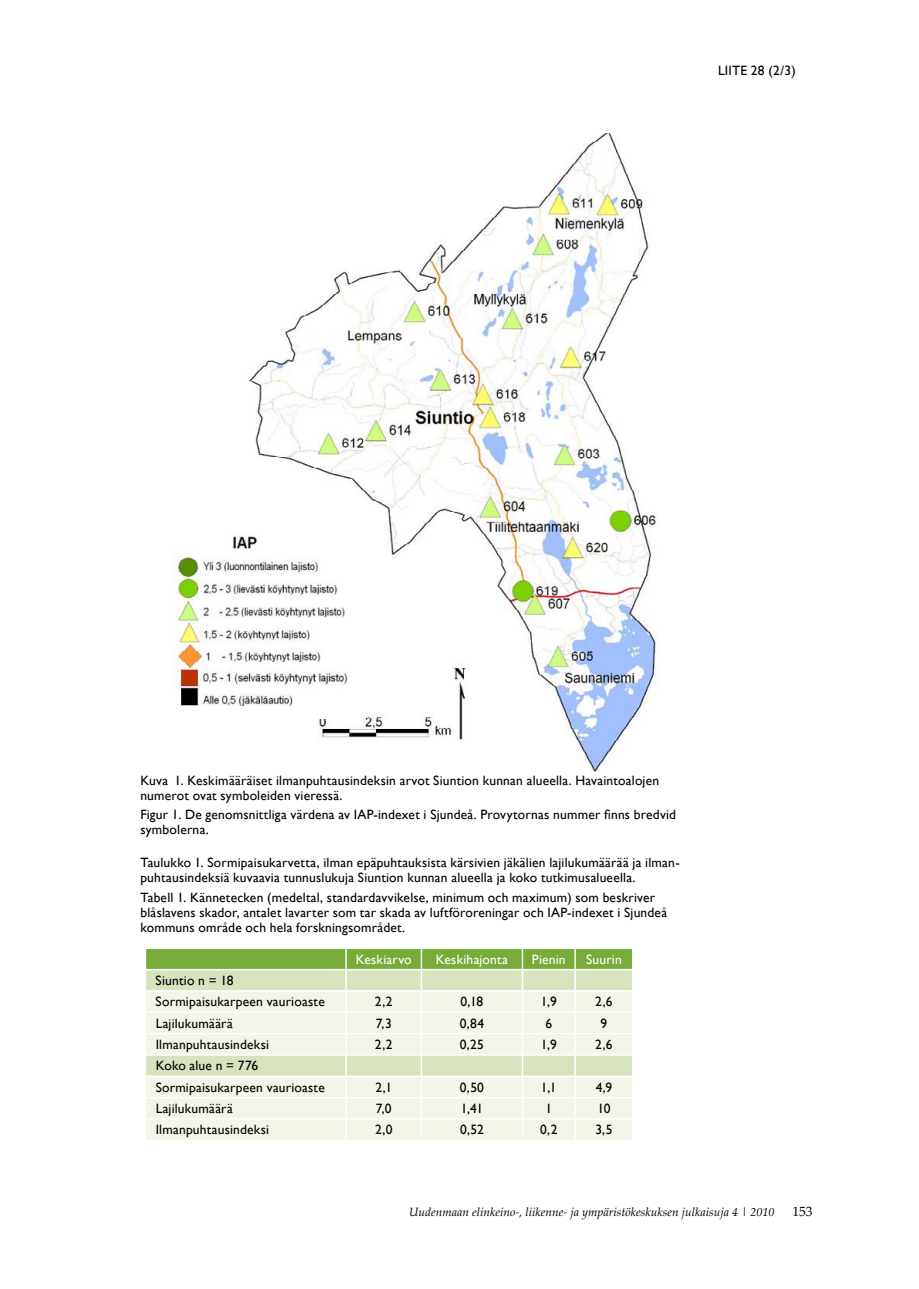
<style>
.page{position:relative;width:919px;height:1289px;background:#fff}
.page>*{position:absolute;margin:0;border:0;box-sizing:border-box;transform-origin:0 0}
.t1{font:13.5px/15px "Gill Sans";letter-spacing:.015em;color:#000}
.t2{font:13.5px "Gill Sans";letter-spacing:.015em;color:#fff}
.t3{font:13.5px "Palatino Linotype";color:#000}
.t4{font:italic 12px "Palatino Linotype";color:#000}
</style>
<div class="page">
<img style="left:249px;top:133px;width:408px;height:638px">
<img style="left:171px;top:526px;width:177px;height:192px">
<svg style="left:145px;top:948px;width:488px;height:191px;background:#e0eacf"></svg>
<p class="t1" style="left:718px;top:63px;width:79px">LIITE 28 (2/3)</p>
<p class="t1" style="left:140px;top:773px;width:520px">Kuva 1. Keskimääräiset ilmanpuhtausindeksin arvot Siuntion kunnan alueella. Havaintoalojen numerot ovat symboleiden vieressä.</p>
<p class="t1" style="left:140px;top:807px;width:537px">Figur 1. De genomsnittliga värdena av IAP-indexet i Sjundeå. Provytornas nummer finns bredvid symbolerna.</p>
<p class="t1" style="left:140px;top:855px;width:540px">Taulukko 1. Sormipaisukarvetta, ilman epäpuhtauksista kärsivien jäkälien lajilukumäärää ja ilman&shy;puhtausindeksiä kuvaavia tunnuslukuja Siuntion kunnan alueella ja koko tutkimusalueella.</p>
<p class="t1" style="left:140px;top:889px;width:528px">Tabell 1. Kännetecken (medeltal, standardavvikelse, minimum och maximum) som beskriver blåslavens skador, antalet lavarter som tar skada av luftföroreningar och IAP-indexet i Sjundeå kommuns område och hela forskningsområdet.</p>
<p class="t2" style="left:356px;top:951px;width:57px">Keskiarvo</p>
<p class="t2" style="left:436px;top:951px;width:74px">Keskihajonta</p>
<p class="t2" style="left:532px;top:951px;width:35px">Pienin</p>
<p class="t2" style="left:586px;top:951px;width:37px">Suurin</p>
<p class="t1" style="left:156px;top:970px;width:171px;line-height:21.3px">Siuntio n = 18<br>Sormipaisukarpeen vaurioaste</p>
<p class="t1" style="left:375px;top:994px;width:19px">2,2</p>
<p class="t1" style="left:460px;top:994px;width:24px">0,18</p>
<p class="t1" style="left:540px;top:994px;width:17px">1,9</p>
<p class="t1" style="left:595px;top:994px;width:19px">2,6</p>
<p class="t1" style="left:156px;top:1015px;width:79px">Lajilukumäärä</p>
<p class="t1" style="left:375px;top:1015px;width:18px">7,3</p>
<p class="t1" style="left:459px;top:1015px;width:26px">0,84</p>
<p class="t1" style="left:545px;top:1015px;width:8px">6</p>
<p class="t1" style="left:600px;top:1015px;width:8px">9</p>
<p class="t1" style="left:156px;top:1037px;width:115px">Ilmanpuhtausindeksi</p>
<p class="t1" style="left:375px;top:1037px;width:19px">2,2</p>
<p class="t1" style="left:460px;top:1037px;width:26px">0,25</p>
<p class="t1" style="left:540px;top:1037px;width:17px">1,9</p>
<p class="t1" style="left:595px;top:1037px;width:19px">2,6</p>
<p class="t1" style="left:156px;top:1055px;width:171px;line-height:21.3px">Koko alue n = 776<br>Sormipaisukarpeen vaurioaste</p>
<p class="t1" style="left:375px;top:1079px;width:18px">2,1</p>
<p class="t1" style="left:460px;top:1079px;width:26px">0,50</p>
<p class="t1" style="left:541px;top:1079px;width:17px">1,1</p>
<p class="t1" style="left:595px;top:1079px;width:18px">4,9</p>
<p class="t1" style="left:156px;top:1101px;width:79px">Lajilukumäärä</p>
<p class="t1" style="left:376px;top:1101px;width:17px">7,0</p>
<p class="t1" style="left:460px;top:1101px;width:24px">1,41</p>
<p class="t1" style="left:545px;top:1101px;width:8px">1</p>
<p class="t1" style="left:597px;top:1101px;width:15px">10</p>
<p class="t1" style="left:156px;top:1122px;width:115px">Ilmanpuhtausindeksi</p>
<p class="t1" style="left:375px;top:1122px;width:19px">2,0</p>
<p class="t1" style="left:460px;top:1122px;width:25px">0,52</p>
<p class="t1" style="left:540px;top:1122px;width:19px">0,2</p>
<p class="t1" style="left:595px;top:1122px;width:19px">3,5</p>
<p class="t4" style="left:409px;top:1203px;width:367px">Uudenmaan elinkeino-, liikenne- ja ympäristökeskuksen julkaisuja 4 | 2010</p>
<p class="t3" style="left:792px;top:1201px;width:22px">153</p>
</div>
